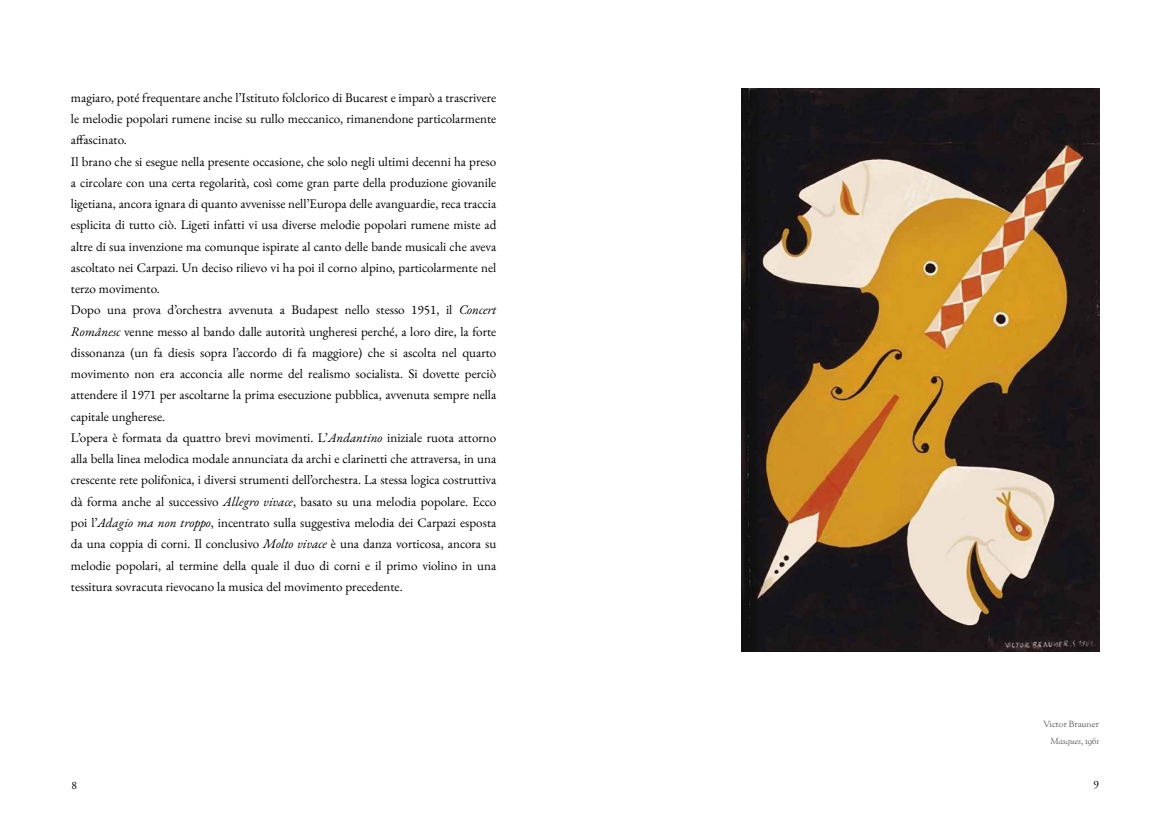
<style>
.page{position:relative;width:1170px;height:833px;background:#fff}
.page>*{position:absolute;margin:0;border:0;box-sizing:border-box;transform-origin:0 0}
.t1{font:13.12px/21.2px "EB Garamond";color:#000}
.t2{font:11.25px "Adobe Garamond Pro";color:#000}
.t3{font:8.75px/17.5px "Sorts Mill Goudy";color:#58585a;text-align:right}
.s1{font-style:italic}
</style>
<div class="page">
<img style="left:741px;top:89px;width:357px;height:562px">
<p class="t1" style="left:71px;top:87px;width:427px">magiaro, poté frequentare anche l’Istituto folclorico di Bucarest e imparò a trascrivere le melodie popolari rumene incise su rullo meccanico, rimanendone particolarmente affascinato.<br>Il brano che si esegue nella presente occasione, che solo negli ultimi decenni ha preso a circolare con una certa regolarità, così come gran parte della produzione giovanile ligetiana, ancora ignara di quanto avvenisse nell’Europa delle avanguardie, reca traccia esplicita di tutto ciò. Ligeti infatti vi usa diverse melodie popolari rumene miste ad altre di sua invenzione ma comunque ispirate al canto delle bande musicali che aveva ascoltato nei Carpazi. Un deciso rilievo vi ha poi il corno alpino, particolarmente nel terzo movimento.<br>Dopo una prova d’orchestra avvenuta a Budapest nello stesso 1951, il <span class="s1">Concert Românesc</span> venne messo al bando dalle autorità ungheresi perché, a loro dire, la forte dissonanza (un fa diesis sopra l’accordo di fa maggiore) che si ascolta nel quarto movimento non era acconcia alle norme del realismo socialista. Si dovette perciò attendere il 1971 per ascoltarne la prima esecuzione pubblica, avvenuta sempre nella capitale ungherese.<br>L’opera è formata da quattro brevi movimenti. L’<span class="s1">Andantino</span> iniziale ruota attorno alla bella linea melodica modale annunciata da archi e clarinetti che attraversa, in una crescente rete polifonica, i diversi strumenti dell’orchestra. La stessa logica costruttiva dà forma anche al successivo <span class="s1">Allegro vivace</span>, basato su una melodia popolare. Ecco poi l’<span class="s1">Adagio ma non troppo</span>, incentrato sulla suggestiva melodia dei Carpazi esposta da una coppia di corni. Il conclusivo <span class="s1">Molto vivace</span> è una danza vorticosa, ancora su melodie popolari, al termine della quale il duo di corni e il primo violino in una tessitura sovracuta rievocano la musica del movimento precedente.</p>
<p class="t3" style="left:1042px;top:716px;width:58px">Victor Brauner<br><span class="s1">Masques</span>, <span class="s1">1961</span></p>
<p class="t2" style="left:71px;top:778px;width:7px">8</p>
<p class="t2" style="left:1093px;top:777px;width:7px">9</p>
</div>
